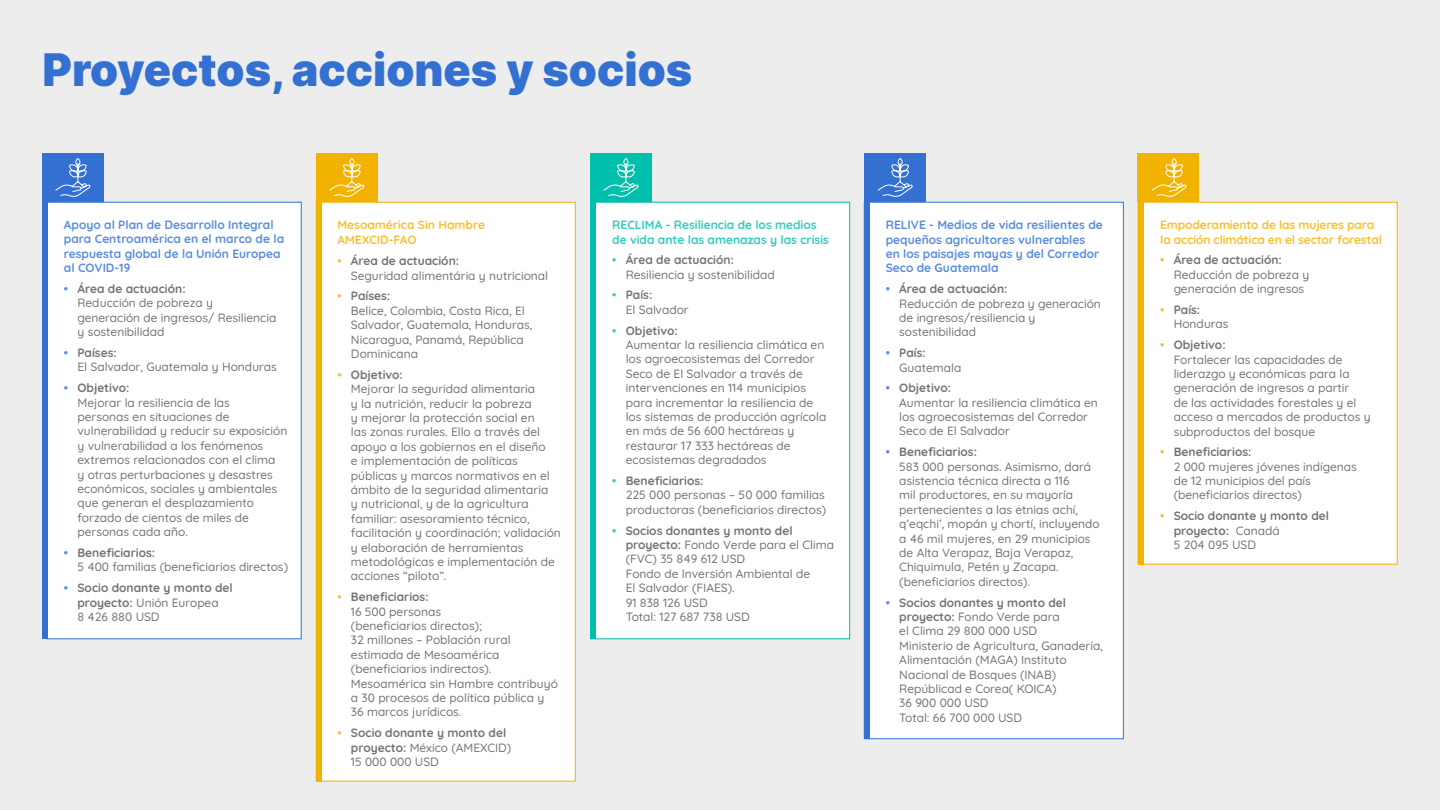
<style>
.page{position:relative;width:1440px;height:810px;background:#ededed}
.page>*{position:absolute;margin:0;border:0;box-sizing:border-box;transform-origin:0 0}
.t1{font:900 45px "Inter";color:#3370d2}
.t2{font:500 12px/14.4px "Quicksand";color:#757474}
.t3{font:700 12px/14.4px "Quicksand";color:#5c8ddb}
.t4{font:700 12px/14.4px "Quicksand";color:#757474}
.t5{font:700 12px/15.4px "Quicksand";letter-spacing:-.01em;color:#f5c133}
.t6{font:700 12px/14.4px "Quicksand";color:#33ccbd}
.s1{font-weight:700;color:#5c8ddb}
.s2{font-weight:700}
.s3{color:#5c8ddb}
.s4{font-weight:500}
.s5{font-weight:700;color:#f5c133}
.s6{color:#f5c133}
.s7{font-weight:700;color:#33ccbd}
</style>
<div class="page">
<div style="left:590px;top:202px;width:260px;height:437px;background:#fff;border:1px solid #00bfac"></div>
<div style="left:316px;top:202px;width:260px;height:580px;background:#fff;border:1px solid #f2b200"></div>
<div style="left:864px;top:202px;width:260px;height:537px;background:#fff;border:1px solid #3370d2"></div>
<div style="left:1138px;top:202px;width:260px;height:363px;background:#fff"></div>
<div style="left:47px;top:202px;width:255px;height:437px;background:#fff;border:1px solid #3370d2"></div>
<div style="left:42px;top:153px;width:62px;height:49px;background:#3370d2"></div>
<div style="left:316px;top:153px;width:61px;height:49px;background:#f2b200"></div>
<div style="left:590px;top:153px;width:62px;height:49px;background:#00bfac"></div>
<div style="left:864px;top:153px;width:61px;height:49px;background:#3370d2"></div>
<div style="left:1138px;top:153px;width:61px;height:49px;background:#f2b200"></div>
<svg style="left:55px;top:158px;width:36px;height:39px"></svg>
<svg style="left:329px;top:158px;width:36px;height:39px"></svg>
<svg style="left:603px;top:158px;width:36px;height:39px"></svg>
<svg style="left:877px;top:158px;width:36px;height:39px"></svg>
<svg style="left:1151px;top:158px;width:36px;height:39px"></svg>
<div style="left:42px;top:200px;width:6px;height:439px;background:#3370d2"></div>
<div style="left:316px;top:200px;width:5px;height:582px;background:#f2b200"></div>
<div style="left:590px;top:200px;width:6px;height:439px;background:#00bfac"></div>
<div style="left:864px;top:200px;width:5px;height:539px;background:#3370d2"></div>
<div style="left:1138px;top:200px;width:5px;height:365px;background:#f2b200"></div>
<h1 class="t1" style="left:43px;top:37px;width:651px">Proyectos, acciones y socios</h1>
<p class="t3" style="left:64px;top:216px;width:222px">Apoyo al Plan de Desarrollo Integral para Centroamérica en el marco de la respuesta global de la Unión Europea al COVID-19</p>
<p class="t2" style="left:77px;top:280px;width:200px;text-indent:-14px"><span class="s1">•</span> <span class="s2">Área de actuación:<br></span>Reducción de pobreza y generación de ingresos/ Resiliencia y sostenibilidad</p>
<p class="t2" style="left:77px;top:344px;width:201px;text-indent:-14px"><span class="s1">•</span> <span class="s2">Países:<br></span>El Salvador, Guatemala y Honduras</p>
<p class="t2" style="left:77px;top:380px;width:211px;text-indent:-14px"><span class="s1">•</span> <span class="s2">Objetivo:<br></span>Mejorar la resiliencia de las<br>personas en situaciones de vulnerabilidad y reducir su exposición y vulnerabilidad a los fenómenos extremos relacionados con el clima<br>y otras perturbaciones y desastres económicos, sociales y ambientales que generan el desplazamiento forzado de cientos de miles de personas cada año.</p>
<p class="t2" style="left:77px;top:544px;width:212px;text-indent:-14px"><span class="s1">•</span> <span class="s2">Beneficiarios:<br></span>5 400 familias (beneficiarios directos)</p>
<p class="t4" style="left:77px;top:579px;width:157px;text-indent:-14px"><span class="s3">•</span> Socio donante y monto del proyecto: <span class="s4">Unión Europea<br>8 426 880 USD</span></p>
<p class="t5" style="left:337px;top:216px;width:149px">Mesoamérica Sin Hambre<br>AMEXCID-FAO</p>
<p class="t2" style="left:351px;top:253px;width:199px;text-indent:-14px"><span class="s5">•</span> <span class="s2">Área de actuación:<br></span>Seguridad alimentária y nutricional</p>
<p class="t2" style="left:351px;top:288px;width:183px;text-indent:-14px"><span class="s5">•</span> <span class="s2">Países:<br></span>Belice, Colombia, Costa Rica, El<br>Salvador, Guatemala, Honduras,<br>Nicaragua, Panamá, República<br>Dominicana</p>
<p class="t2" style="left:351px;top:366px;width:211px;text-indent:-14px"><span class="s5">•</span> <span class="s2">Objetivo:<br></span>Mejorar la seguridad alimentaria<br>y la nutrición, reducir la pobreza<br>y mejorar la protección social en<br>las zonas rurales. Ello a través del apoyo a los gobiernos en el diseño<br>e implementación de políticas públicas y marcos normativos en el ámbito de la seguridad alimentaria<br>y nutricional, y de la agricultura familiar: asesoramiento técnico, facilitación y coordinación; validación y elaboración de herramientas metodológicas e implementación de acciones “piloto”.</p>
<p class="t2" style="left:351px;top:588px;width:208px;text-indent:-14px"><span class="s5">•</span> <span class="s2">Beneficiarios:<br></span>16 500 personas<br>(beneficiarios directos);<br>32 millones – Población rural estimada de Mesoamérica (beneficiarios indirectos).<br>Mesoamérica sin Hambre contribuyó a 30 procesos de política pública y<br>36 marcos jurídicos.</p>
<p class="t4" style="left:351px;top:724px;width:162px;text-indent:-14px"><span class="s6">•</span> Socio donante y monto del proyecto: <span class="s4">México (AMEXCID)<br>15 000 000 USD</span></p>
<p class="t6" style="left:612px;top:216px;width:218px">RECLIMA - Resiliencia de los medios de vida ante las amenazas y las crisis</p>
<p class="t2" style="left:626px;top:252px;width:150px;text-indent:-14px"><span class="s7">•</span> <span class="s2">Área de actuación:<br></span>Resiliencia y sostenibilidad</p>
<p class="t2" style="left:626px;top:287px;width:64px;text-indent:-14px"><span class="s7">•</span> <span class="s2">País:<br></span>El Salvador</p>
<p class="t2" style="left:626px;top:322px;width:202px;text-indent:-14px"><span class="s7">•</span> <span class="s2">Objetivo:<br></span>Aumentar la resiliencia climática en los agroecosistemas del Corredor<br>Seco de El Salvador a través de intervenciones en 114 municipios para incrementar la resiliencia de los sistemas de producción agrícola en más de 56 600 hectáreas y restaurar 17 333 hectáreas de ecosistemas degradados</p>
<p class="t2" style="left:626px;top:472px;width:202px;text-indent:-14px"><span class="s7">•</span> <span class="s2">Beneficiarios:<br></span>225 000 personas – 50 000 familias productoras (beneficiarios directos)</p>
<p class="t2" style="left:626px;top:522px;width:210px;text-indent:-14px"><span class="s7">•</span> <span class="s2">Socios donantes y monto del proyecto:</span> Fondo Verde para el Clima (FVC) 35 849 612 USD<br>Fondo de Inversión Ambiental de<br>El Salvador (FIAES).<br>91 838 126 USD<br>Total: 127 687 738 USD</p>
<p class="t3" style="left:886px;top:216px;width:219px">RELIVE - Medios de vida resilientes de pequeños agricultores vulnerables<br>en los paisajes mayas y del Corredor<br>Seco de Guatemala</p>
<p class="t2" style="left:899px;top:280px;width:203px;text-indent:-14px"><span class="s1">•</span> <span class="s2">Área de actuación:<br></span>Reducción de pobreza y generación de ingresos/resiliencia y sostenibilidad</p>
<p class="t2" style="left:899px;top:344px;width:64px;text-indent:-14px"><span class="s1">•</span> <span class="s2">País:<br></span>Guatemala</p>
<p class="t2" style="left:899px;top:380px;width:200px;text-indent:-14px"><span class="s1">•</span> <span class="s2">Objetivo:<br></span>Aumentar la resiliencia climática en los agroecosistemas del Corredor<br>Seco de El Salvador</p>
<p class="t2" style="left:899px;top:444px;width:202px;text-indent:-14px"><span class="s1">•</span> <span class="s2">Beneficiarios:<br></span>583 000 personas. Asimismo, dará asistencia técnica directa a 116<br>mil productores, en su mayoría pertenecientes a las etnias achí, q’eqchi’, mopán y chortí, incluyendo a 46 mil mujeres, en 29 municipios de Alta Verapaz, Baja Verapaz,<br>Chiquimula, Petén y Zacapa. (beneficiarios directos).</p>
<p class="t2" style="left:899px;top:594px;width:205px;text-indent:-14px"><span class="s1">•</span> <span class="s2">Socios donantes y monto del proyecto:</span> Fondo Verde para<br>el Clima 29 800 000 USD<br>Ministerio de Agricultura, Ganadería,<br>Alimentación (MAGA) Instituto<br>Nacional de Bosques (INAB)<br>Repúblicad e Corea( KOICA)<br>36 900 000 USD<br>Total: 66 700 000 USD</p>
<p class="t5" style="left:1160px;top:216px;width:223px;line-height:14.4px">Empoderamiento de las mujeres para la acción climática en el sector forestal</p>
<p class="t2" style="left:1174px;top:252px;width:137px;text-indent:-14px"><span class="s5">•</span> <span class="s2">Área de actuación:<br></span>Reducción de pobreza y generación de ingresos</p>
<p class="t2" style="left:1174px;top:301px;width:56px;text-indent:-14px"><span class="s5">•</span> <span class="s2">País:<br></span>Honduras</p>
<p class="t2" style="left:1174px;top:336px;width:198px;text-indent:-14px"><span class="s5">•</span> <span class="s2">Objetivo:<br></span>Fortalecer las capacidades de liderazgo y económicas para la generación de ingresos a partir<br>de las actividades forestales y el acceso a mercados de productos y subproductos del bosque</p>
<p class="t2" style="left:1174px;top:444px;width:185px;text-indent:-14px"><span class="s5">•</span> <span class="s2">Beneficiarios:<br></span>2 000 mujeres jóvenes indígenas de 12 municipios del país (beneficiarios directos)</p>
<p class="t4" style="left:1174px;top:508px;width:157px;text-indent:-14px"><span class="s6">•</span> Socio donante y monto del proyecto: <span class="s4">Canadá<br>5 204 095 USD</span></p>
</div>
